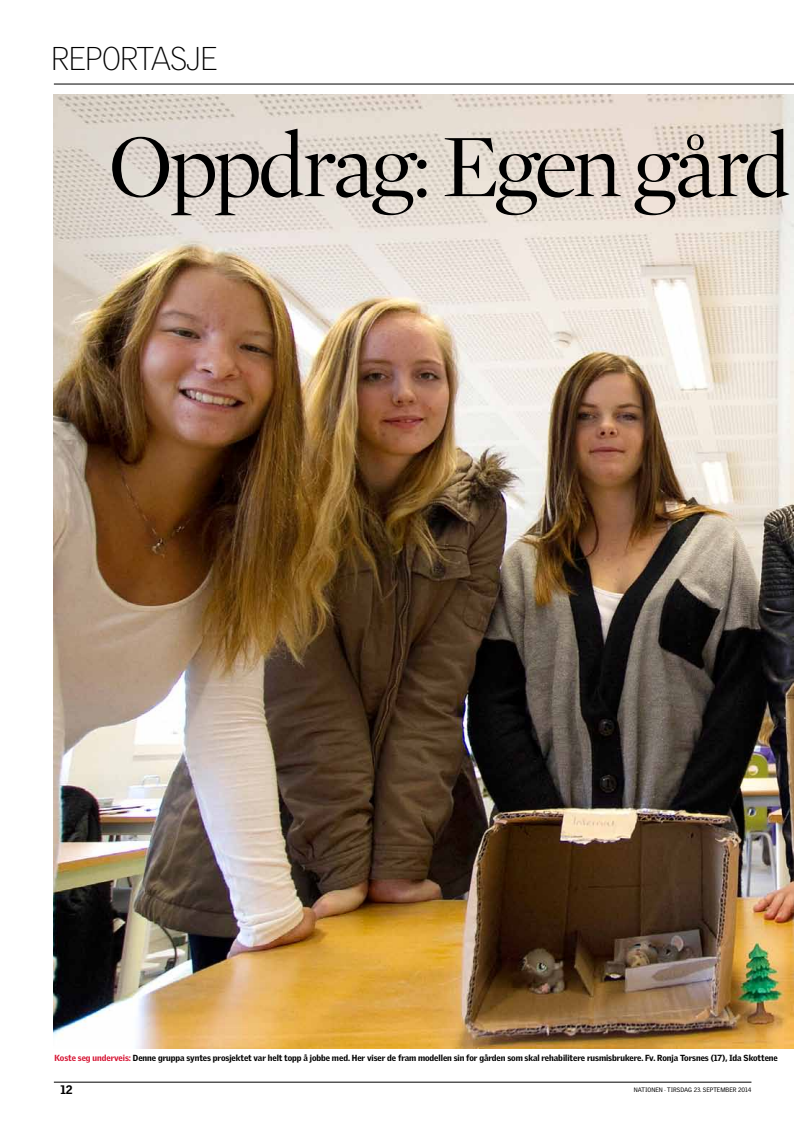
<style>
.page{position:relative;width:794px;height:1134px;background:#fff}
.page>*{position:absolute;margin:0;border:0;box-sizing:border-box;transform-origin:0 0}
.t1{font:300 91px "Mercury Display";letter-spacing:-.04em;color:#000}
.t2{font:100 32px "Griffith Gothic";letter-spacing:-.04em;color:#000}
.t3{font:900 12px "Griffith Gothic";color:#000}
.t4{font:900 8.6px "Griffith Gothic";letter-spacing:-.005em;color:#000}
.t5{font:6.2px "Griffith Gothic";color:#000}
.s1{color:#d71635}
</style>
<div class="page">
<hr style="left:54px;top:1082px;width:697px;height:1px;background:#000">
<img style="left:54px;top:95px;width:740px;height:953px">
<hr style="left:54px;top:84px;width:740px;height:1px;background:#000">
<h2 class="t2" style="left:51px;top:40px;width:168px">REPORTASJE</h2>
<h1 class="t1" style="left:109px;top:115px;width:682px">Oppdrag: Egen gård</h1>
<p class="t4" style="left:55px;top:1053px;width:725px"><span class="s1">Koste seg underveis:</span> Denne gruppa syntes prosjektet var helt topp å jobbe med. Her viser de fram modellen sin for gården som skal rehabilitere rusmisbrukere. Fv. Ronja Torsnes (17), Ida Skottene</p>
<h3 class="t3" style="left:61px;top:1083px;width:14px">12</h3>
<p class="t5" style="left:634px;top:1086px;width:119px">NATIONEN · TI RSDAG 23. SEPTEMBER 2014</p>
</div>
